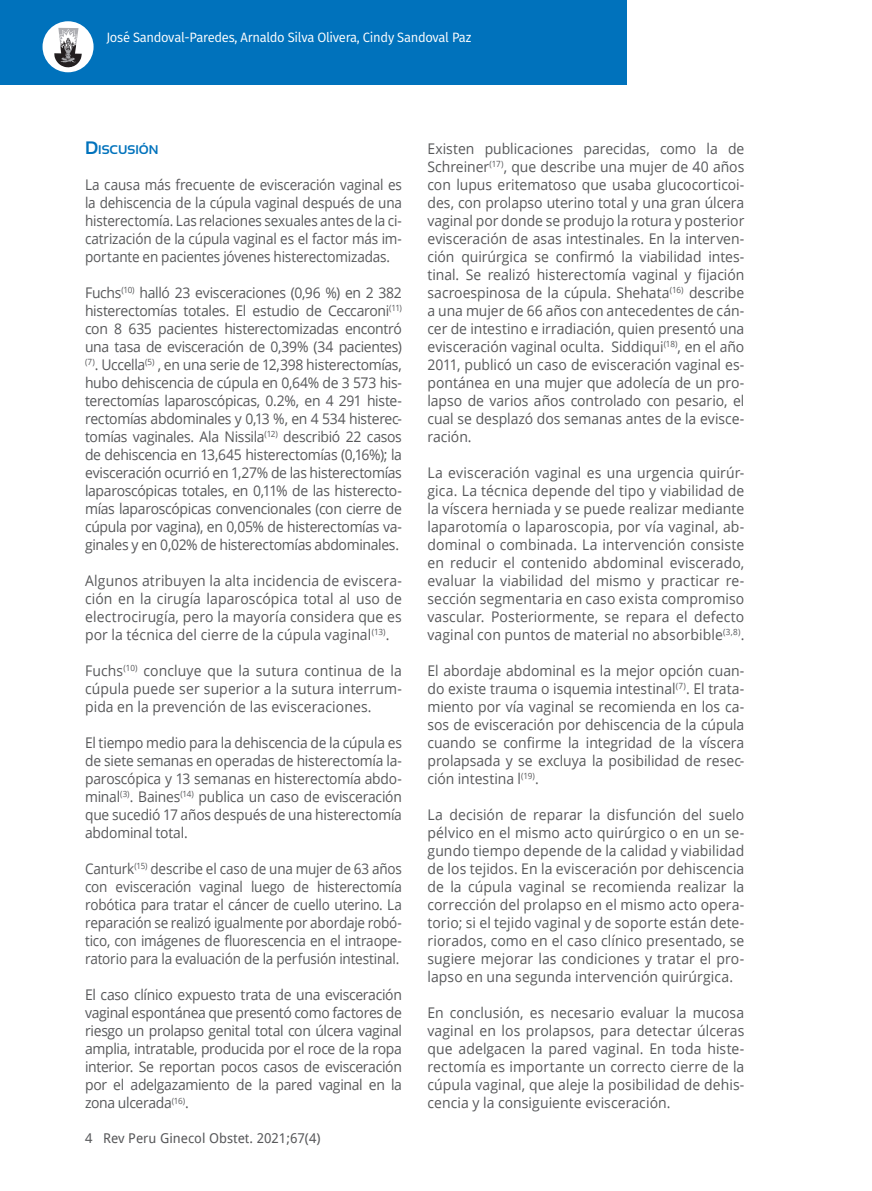
<style>
.page{position:relative;width:872px;height:1191px;background:#fff}
.page>*{position:absolute;margin:0;border:0;box-sizing:border-box;transform-origin:0 0}
.t1{font:14.7px/18px "Open Sans";color:#57585a;text-align:justify;scale:.95 1}
.t2{font:14.7px/18px "Open Sans";color:#57585a;text-align:justify;scale:.92 1}
.t3{font:14.7px/18px "Open Sans";color:#57585a;text-align:justify;scale:.94 1}
.t4{font:13.5px "Fira Sans";letter-spacing:-.02em;color:#fff;scale:.96 1}
.t5{font:13.5px "Droid Sans";color:#57585a}
.t6{font:700 12.6px "Sansation";color:#0072bc}
.s1{font-size:18px}
</style>
<div class="page">
<div style="left:0;top:0;width:626px;height:85px;background:#0072bc"></div>
<div style="left:43px;top:21px;width:51px;height:51px;background:#fff;border-radius:50%"></div>
<svg style="left:54px;top:28px;width:28px;height:40px"></svg>
<p class="t4" style="left:106px;top:28px;width:382px">José Sandoval-Paredes, Arnaldo Silva Olivera, Cindy Sandoval Paz</p>
<p class="t6" style="left:85px;top:143px;width:75px"><span class="s1">D</span>ISCUSIÓN</p>
<p class="t2" style="left:85px;top:175px;width:346px">La causa más frecuente de evisceración vaginal es la dehiscencia de la cúpula vaginal después de una histerectomía. Las relaciones sexuales antes de la ci&shy;catrización de la cúpula vaginal es el factor más im&shy;portante en pacientes jóvenes histerectomizadas.</p>
<p class="t1" style="left:85px;top:283px;width:335px">Fuchs<sup>(10)</sup> halló 23 evisceraciones (0,96 %) en 2 382 histerectomías totales. El estudio de Ceccaroni<sup>(11) </sup>con 8 635 pacientes histerectomizadas encontró una tasa de evisceración de 0,39% (34 pacientes) <sup>(7)</sup>. Uccella<sup>(5)</sup> , en una serie de 12,398 histerectomías, hubo dehiscencia de cúpula en 0,64% de 3 573 his&shy;terectomías laparoscópicas, 0.2%, en 4 291 histe&shy;rectomías abdominales y 0,13 %, en 4 534 histerec&shy;tomías vaginales. Ala Nissila<sup>(12)</sup> describió 22 casos de dehiscencia en 13,645 histerectomías (0,16%); la evisceración ocurrió en 1,27% de las histerectomías laparoscópicas totales, en 0,11% de las histerecto&shy;mías laparoscópicas convencionales (con cierre de cúpula por vagina), en 0,05% de histerectomías va&shy;ginales y en 0,02% de histerectomías abdominales.</p>
<p class="t1" style="left:85px;top:571px;width:335px">Algunos atribuyen la alta incidencia de eviscera&shy;ción en la cirugía laparoscópica total al uso de electrocirugía, pero la mayoría considera que es por la técnica del cierre de la cúpula vaginal<sup>(13)</sup>.</p>
<p class="t1" style="left:85px;top:661px;width:335px">Fuchs<sup>(10)</sup> concluye que la sutura continua de la cúpula puede ser superior a la sutura interrum&shy;pida en la prevención de las evisceraciones.</p>
<p class="t3" style="left:85px;top:733px;width:339px">El tiempo medio para la dehiscencia de la cúpula es de siete semanas en operadas de histerectomía la&shy;paroscópica y 13 semanas en histerectomía abdo&shy;minal<sup>(3)</sup>. Baines<sup>(14)</sup> publica un caso de evisceración que sucedió 17 años después de una histerectomía abdominal total.</p>
<p class="t2" style="left:85px;top:859px;width:346px">Canturk<sup>(15)</sup> describe el caso de una mujer de 63 años con evisceración vaginal luego de histerectomía robótica para tratar el cáncer de cuello uterino. La reparación se realizó igualmente por abordaje robó&shy;tico, con imágenes de fluorescencia en el intraope&shy;ratorio para la evaluación de la perfusión intestinal.</p>
<p class="t1" style="left:85px;top:985px;width:335px">El caso clínico expuesto trata de una evisceración vaginal espontánea que presentó como factores de riesgo un prolapso genital total con úlcera vaginal amplia, intratable, producida por el roce de la ropa interior. Se reportan pocos casos de evisceración por el adelgazamiento de la pared vaginal en la zona ulcerada<sup>(16)</sup>.</p>
<p class="t5" style="left:85px;top:1128px;width:237px">4 Rev Peru Ginecol Obstet. 2021;67(4)</p>
<p class="t1" style="left:427px;top:139px;width:335px">Existen publicaciones parecidas, como la de Schreiner<sup>(17)</sup>, que describe una mujer de 40 años con lupus eritematoso que usaba glucocorticoi&shy;des, con prolapso uterino total y una gran úlcera vaginal por donde se produjo la rotura y posterior evisceración de asas intestinales. En la interven&shy;ción quirúrgica se confirmó la viabilidad intes&shy;tinal. Se realizó histerectomía vaginal y fijación sacroespinosa de la cúpula. Shehata<sup>(16)</sup> describe a una mujer de 66 años con antecedentes de cán&shy;cer de intestino e irradiación, quien presentó una evisceración vaginal oculta. Siddiqui<sup>(18)</sup>, en el año 2011, publicó un caso de evisceración vaginal es&shy;pontánea en una mujer que adolecía de un pro&shy;lapso de varios años controlado con pesario, el cual se desplazó dos semanas antes de la evisce&shy;ración.</p>
<p class="t1" style="left:427px;top:463px;width:335px">La evisceración vaginal es una urgencia quirúr&shy;gica. La técnica depende del tipo y viabilidad de la víscera herniada y se puede realizar mediante laparotomía o laparoscopia, por vía vaginal, ab&shy;dominal o combinada. La intervención consiste en reducir el contenido abdominal eviscerado, evaluar la viabilidad del mismo y practicar re&shy;sección segmentaria en caso exista compromiso vascular. Posteriormente, se repara el defecto vaginal con puntos de material no absorbible<sup>(3,8)</sup>.</p>
<p class="t1" style="left:427px;top:661px;width:335px">El abordaje abdominal es la mejor opción cuan&shy;do existe trauma o isquemia intestinal<sup>(7)</sup>. El trata&shy;miento por vía vaginal se recomienda en los ca&shy;sos de evisceración por dehiscencia de la cúpula cuando se confirme la integridad de la víscera prolapsada y se excluya la posibilidad de resec&shy;ción intestina l<sup>(19)</sup>.</p>
<p class="t1" style="left:427px;top:805px;width:335px">La decisión de reparar la disfunción del suelo pélvico en el mismo acto quirúrgico o en un se&shy;gundo tiempo depende de la calidad y viabilidad de los tejidos. En la evisceración por dehiscencia de la cúpula vaginal se recomienda realizar la corrección del prolapso en el mismo acto opera&shy;torio; si el tejido vaginal y de soporte están dete&shy;riorados, como en el caso clínico presentado, se sugiere mejorar las condiciones y tratar el pro&shy;lapso en una segunda intervención quirúrgica.</p>
<p class="t1" style="left:427px;top:1003px;width:335px">En conclusión, es necesario evaluar la mucosa vaginal en los prolapsos, para detectar úlceras que adelgacen la pared vaginal. En toda histe&shy;rectomía es importante un correcto cierre de la cúpula vaginal, que aleje la posibilidad de dehis&shy;cencia y la consiguiente evisceración.</p>
</div>
